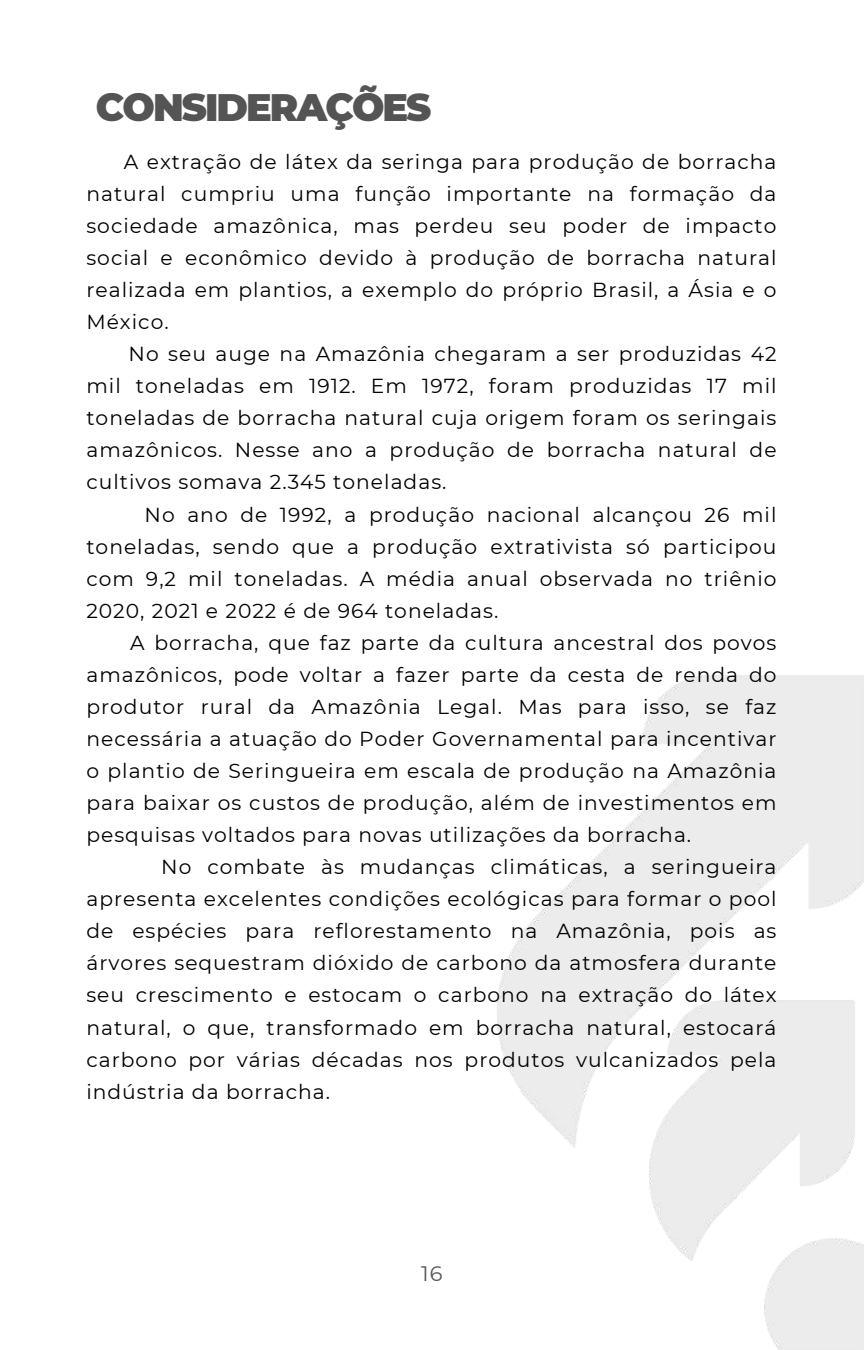
<style>
.page{position:relative;width:864px;height:1350px;background:#fff}
.page>*{position:absolute;margin:0;border:0;box-sizing:border-box;transform-origin:0 0}
.t1{font:900 38.25px "Montserrat";letter-spacing:-.05em;color:#545454}
.t2{font:20.93px "Montserrat";color:#545454}
.t3{font:20.25px/31.9px "Montserrat";letter-spacing:.05em;color:#000;text-align:justify}
</style>
<div class="page">
<img style="left:497px;top:675px;width:367px;height:675px">
<h1 class="t1" style="left:96px;top:79px;width:337px">CONSIDERAÇÕES</h1>
<p class="t3" style="left:86px;top:145px;width:692px;text-indent:37px">A extração de látex da seringa para produção de borracha natural cumpriu uma função importante na formação da sociedade amazônica, mas perdeu seu poder de impacto social e econômico devido à produção de borracha natural realizada em plantios, a exemplo do próprio Brasil, a Ásia e o México.</p>
<p class="t3" style="left:86px;top:337px;width:692px;text-indent:42px">No seu auge na Amazônia chegaram a ser produzidas 42 mil toneladas em 1912. Em 1972, foram produzidas 17 mil toneladas de borracha natural cuja origem foram os seringais amazônicos. Nesse ano a produção de borracha natural de cultivos somava 2.345 toneladas.</p>
<p class="t3" style="left:86px;top:498px;width:692px;text-indent:58px">No ano de 1992, a produção nacional alcançou 26 mil toneladas, sendo que a produção extrativista só participou com 9,2 mil toneladas. A média anual observada no triênio 2020, 2021 e 2022 é de 964 toneladas.</p>
<p class="t3" style="left:86px;top:626px;width:692px;text-indent:44px">A borracha, que faz parte da cultura ancestral dos povos amazônicos, pode voltar a fazer parte da cesta de renda do produtor rural da Amazônia Legal. Mas para isso, se faz necessária a atuação do Poder Governamental para incentivar o plantio de Seringueira em escala de produção na Amazônia para baixar os custos de produção, além de investimentos em pesquisas voltados para novas utilizações da borracha.</p>
<p class="t3" style="left:86px;top:850px;width:692px;text-indent:75px">No combate às mudanças climáticas, a seringueira apresenta excelentes condições ecológicas para formar o pool de espécies para reflorestamento na Amazônia, pois as árvores sequestram dióxido de carbono da atmosfera durante seu crescimento e estocam o carbono na extração do látex natural, o que, transformado em borracha natural, estocará carbono por várias décadas nos produtos vulcanizados pela indústria da borracha.</p>
<p class="t2" style="left:421px;top:1259px;width:23px">16</p>
</div>
